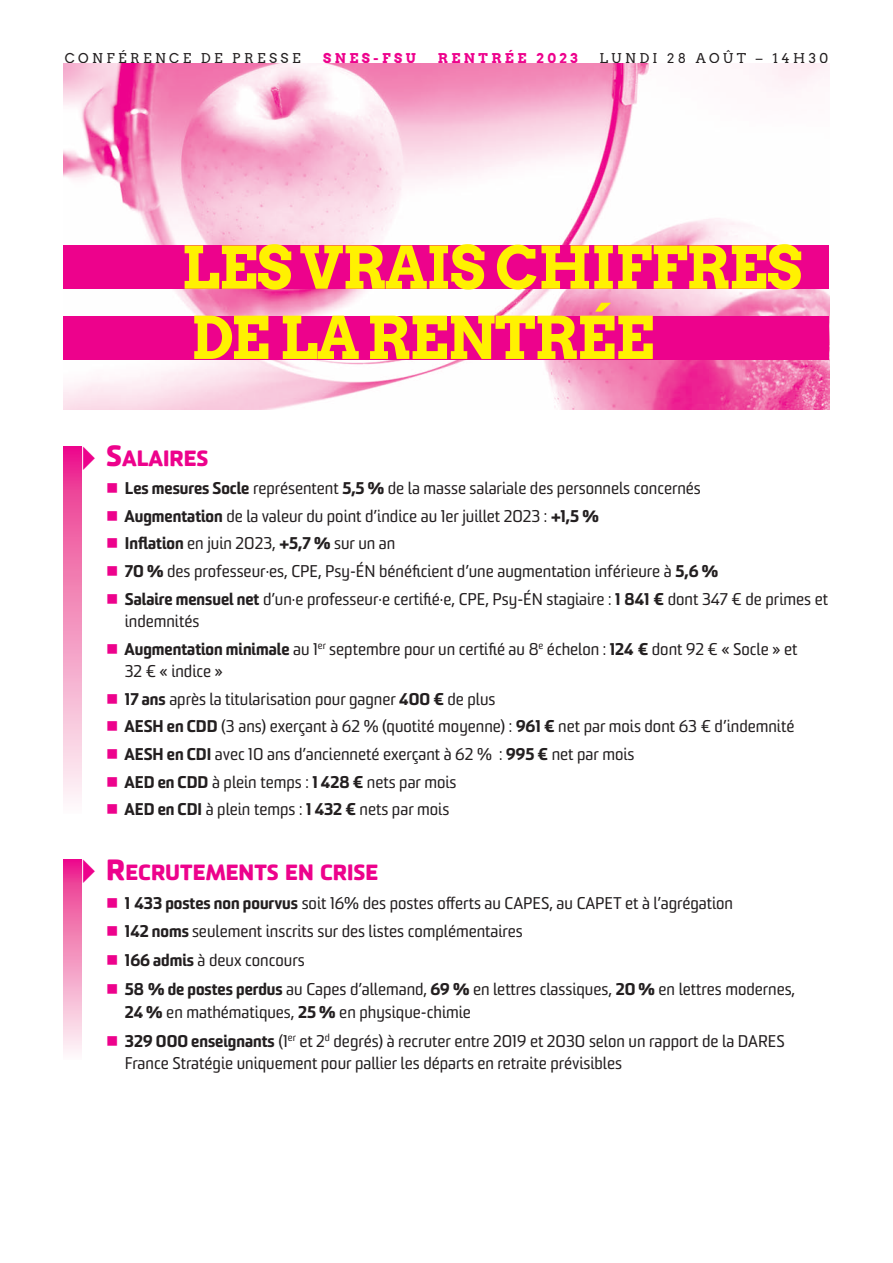
<style>
.page{position:relative;width:893px;height:1263px;background:#fff}
.page>*{position:absolute;margin:0;border:0;box-sizing:border-box;transform-origin:0 0}
.t1{font:700 58.5px/70.2px "Arvo";letter-spacing:-.02em;color:#fff101}
.t2{font:800 21.3px "Sommet Rounded";color:#ed028c}
.t3{font:16.5px/22.5px "Sommet";color:#231f20}
.t4{font:13.5px "Arvo";letter-spacing:.255em;color:#231f20}
.t5{font:700 13.5px "Arvo";letter-spacing:.255em;color:#ed028c}
.s1{font-size:28.5px}
.s2{color:#ed028c}
.s3{font-weight:900}
</style>
<div class="page">
<svg style="left:64px;top:446px;width:17px;height:355px"></svg>
<svg style="left:64px;top:859px;width:17px;height:194px"></svg>
<img style="left:64px;top:64px;width:765px;height:346px">
<div style="left:64px;top:245px;width:765px;height:44px;background:#ed028c"></div>
<div style="left:64px;top:316px;width:765px;height:43px;background:#ed028c"></div>
<p class="t4" style="left:65px;top:51px;width:237px">CONFÉRENCE DE PRESSE</p>
<p class="t5" style="left:323px;top:51px;width:94px">SNES-FSU</p>
<p class="t5" style="left:438px;top:51px;width:141px">RENTRÉE 2023</p>
<p class="t4" style="left:600px;top:51px;width:230px">LUNDI 28 AOÛT – 14H30</p>
<h1 class="t1" style="left:181px;top:233px;width:622px">LES VRAIS CHIFFRES<br>DE LA RENTRÉE</h1>
<p class="t2" style="left:106px;top:447px;width:104px"><span class="s1">S</span>ALAIRES</p>
<p class="t3" style="left:106px;top:479px;width:596px"><span class="s2">■</span> <span class="s3">Les mesures Socle</span> représentent <span class="s3">5,5 %</span> de la masse salariale des personnels concernés</p>
<p class="t3" style="left:106px;top:506px;width:494px"><span class="s2">■</span> <span class="s3">Augmentation</span> de la valeur du point d’indice au 1er juillet 2023 : <span class="s3">+1,5 %</span></p>
<p class="t3" style="left:106px;top:534px;width:291px"><span class="s2">■</span> <span class="s3">Inflation</span> en juin 2023, <span class="s3">+5,7 %</span> sur un an</p>
<p class="t3" style="left:106px;top:561px;width:613px"><span class="s2">■</span> <span class="s3">70 %</span> des professeur·es, CPE, Psy-ÉN bénéficient d’une augmentation inférieure à <span class="s3">5,6 %</span></p>
<p class="t3" style="left:125px;top:589px;width:705px;text-indent:-18px"><span class="s2">■</span> <span class="s3">Salaire mensuel net</span> d’un·e professeur·e certifié·e, CPE, Psy-ÉN stagiaire : <span class="s3">1 841 €</span> dont 347 € de primes et indemnités</p>
<p class="t3" style="left:125px;top:639px;width:674px;text-indent:-18px"><span class="s2">■</span> <span class="s3">Augmentation minimale</span> au 1<sup>er</sup> septembre pour un certifié au 8<sup>e</sup> échelon : <span class="s3">124 €</span> dont 92 € « Socle » et<br>32 € « indice »</p>
<p class="t3" style="left:106px;top:689px;width:391px"><span class="s2">■</span> <span class="s3">17 ans</span> après la titularisation pour gagner <span class="s3">400 €</span> de plus</p>
<p class="t3" style="left:106px;top:717px;width:690px"><span class="s2">■</span> <span class="s3">AESH en CDD</span> (3 ans) exerçant à 62 % (quotité moyenne) : <span class="s3">961 €</span> net par mois dont 63 € d’indemnité</p>
<p class="t3" style="left:106px;top:744px;width:530px"><span class="s2">■</span> <span class="s3">AESH en CDI</span> avec 10 ans d’ancienneté exerçant à 62 % : <span class="s3">995 €</span> net par mois</p>
<p class="t3" style="left:106px;top:772px;width:352px"><span class="s2">■</span> <span class="s3">AED en CDD</span> à plein temps : <span class="s3">1 428 €</span> nets par mois</p>
<p class="t3" style="left:106px;top:800px;width:344px"><span class="s2">■</span> <span class="s3">AED en CDI</span> à plein temps : <span class="s3">1 432 €</span> nets par mois</p>
<p class="t2" style="left:106px;top:860px;width:274px"><span class="s1">R</span>ECRUTEMENTS EN CRISE</p>
<p class="t3" style="left:106px;top:893px;width:628px"><span class="s2">■</span> <span class="s3">1 433 postes non pourvus</span> soit 16% des postes offerts au CAPES, au CAPET et à l’agrégation</p>
<p class="t3" style="left:106px;top:922px;width:418px"><span class="s2">■</span> <span class="s3">142 noms</span> seulement inscrits sur des listes complémentaires</p>
<p class="t3" style="left:106px;top:951px;width:200px"><span class="s2">■</span> <span class="s3">166 admis</span> à deux concours</p>
<p class="t3" style="left:125px;top:980px;width:672px;text-indent:-18px"><span class="s2">■</span> <span class="s3">58 % de postes perdus</span> au Capes d’allemand, <span class="s3">69 %</span> en lettres classiques, <span class="s3">20 %</span> en lettres modernes,<br><span class="s3">24 %</span> en mathématiques, <span class="s3">25 %</span> en physique-chimie</p>
<p class="t3" style="left:125px;top:1031px;width:661px;text-indent:-18px"><span class="s2">■</span> <span class="s3">329 000 enseignants</span> (1<sup>er</sup> et 2<sup>d</sup> degrés) à recruter entre 2019 et 2030 selon un rapport de la DARES<br>France Stratégie uniquement pour pallier les départs en retraite prévisibles</p>
</div>
